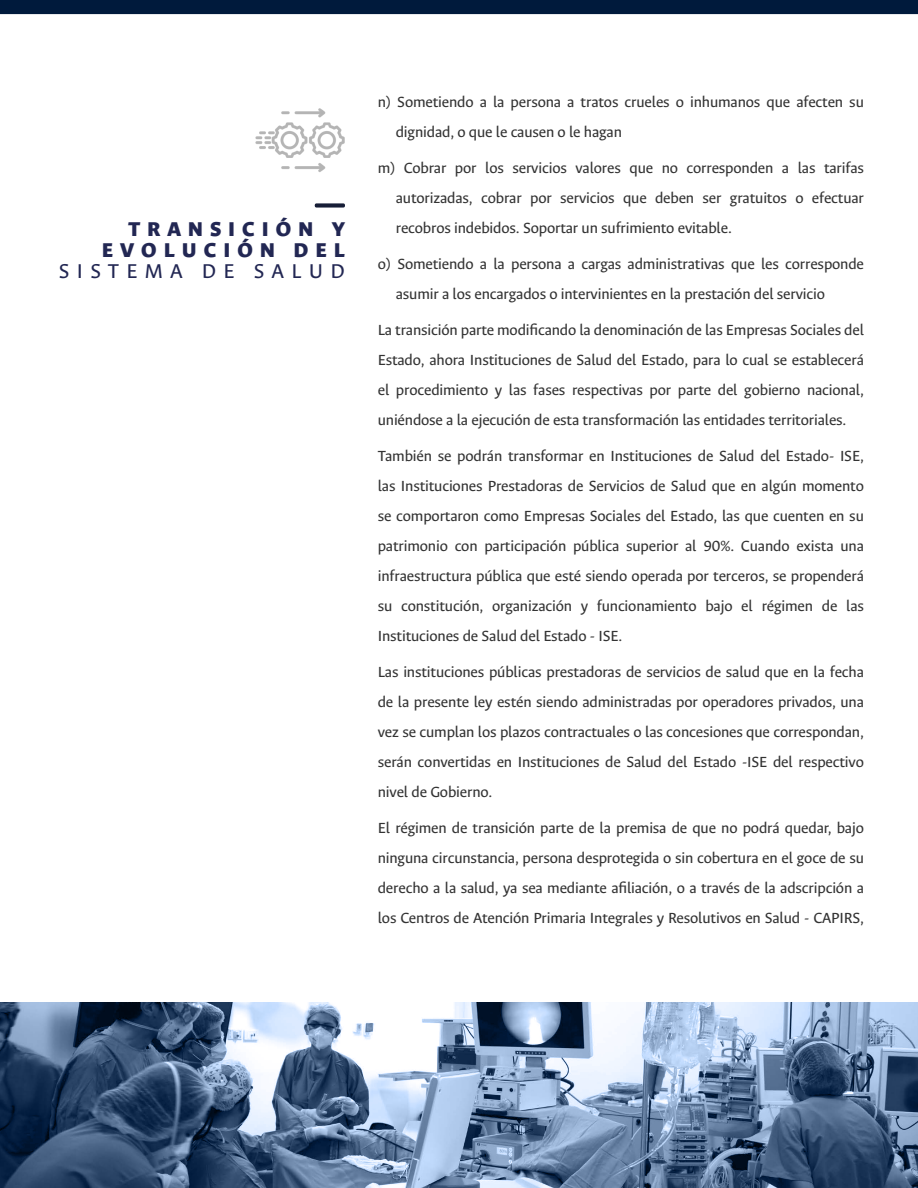
<style>
.page{position:relative;width:918px;height:1188px;background:#fff}
.page>*{position:absolute;margin:0;border:0;box-sizing:border-box;transform-origin:0 0}
.t1{font:900 22.5px/21px "Ancizar Sans";letter-spacing:.325em;color:#222753;text-align:right}
.t2{font:22.5px "Ancizar Sans";letter-spacing:.325em;color:#222753}
.t3{font:16.5px/30px "Ancizar Sans";letter-spacing:-.01em;color:#333;text-align:justify}
</style>
<div class="page">
<div style="left:315px;top:203px;width:30px;height:5px;border:3px solid #171e37"></div>
<img style="left:255px;top:108px;width:90px;height:64px">
<img style="left:0;top:1002px;width:918px;height:186px">
<div style="left:0;top:0;width:918px;height:14px;background:#001a3c"></div>
<h1 class="t1" style="left:102px;top:218px;width:244px">TRANSICIÓN Y<br>EVOLUCIÓN DEL</h1>
<h1 class="t2" style="left:59px;top:258px;width:288px">SISTEMA DE SALUD</h1>
<p class="t3" style="left:396px;top:87px;width:470px;text-indent:-18px">n) Sometiendo a la persona a tratos crueles o inhumanos que afecten su dignidad, o que le causen o le hagan</p>
<p class="t3" style="left:396px;top:153px;width:470px;text-indent:-18px">m) Cobrar por los servicios valores que no corresponden a las tarifas autorizadas, cobrar por servicios que deben ser gratuitos o efectuar recobros indebidos. Soportar un sufrimiento evitable.</p>
<p class="t3" style="left:396px;top:249px;width:470px;text-indent:-18px">o) Sometiendo a la persona a cargas administrativas que les corresponde asumir a los encargados o intervinientes en la prestación del servicio</p>
<p class="t3" style="left:378px;top:315px;width:488px">La transición parte modificando la denominación de las Empresas Sociales del Estado, ahora Instituciones de Salud del Estado, para lo cual se establecerá el procedimiento y las fases respectivas por parte del gobierno nacional, uniéndose a la ejecución de esta transformación las entidades territoriales.</p>
<p class="t3" style="left:378px;top:441px;width:488px">También se podrán transformar en Instituciones de Salud del Estado- ISE, las Instituciones Prestadoras de Servicios de Salud que en algún momento se comportaron como Empresas Sociales del Estado, las que cuenten en su patrimonio con participación pública superior al 90%. Cuando exista una infraestructura pública que esté siendo operada por terceros, se propenderá su constitución, organización y funcionamiento bajo el régimen de las Instituciones de Salud del Estado - ISE.</p>
<p class="t3" style="left:378px;top:657px;width:488px">Las instituciones públicas prestadoras de servicios de salud que en la fecha de la presente ley estén siendo administradas por operadores privados, una vez se cumplan los plazos contractuales o las concesiones que correspondan, serán convertidas en Instituciones de Salud del Estado -ISE del respectivo nivel de Gobierno.</p>
<p class="t3" style="left:378px;top:813px;width:488px">El régimen de transición parte de la premisa de que no podrá quedar, bajo ninguna circunstancia, persona desprotegida o sin cobertura en el goce de su derecho a la salud, ya sea mediante afiliación, o a través de la adscripción a los Centros de Atención Primaria Integrales y Resolutivos en Salud - CAPIRS,</p>
</div>
